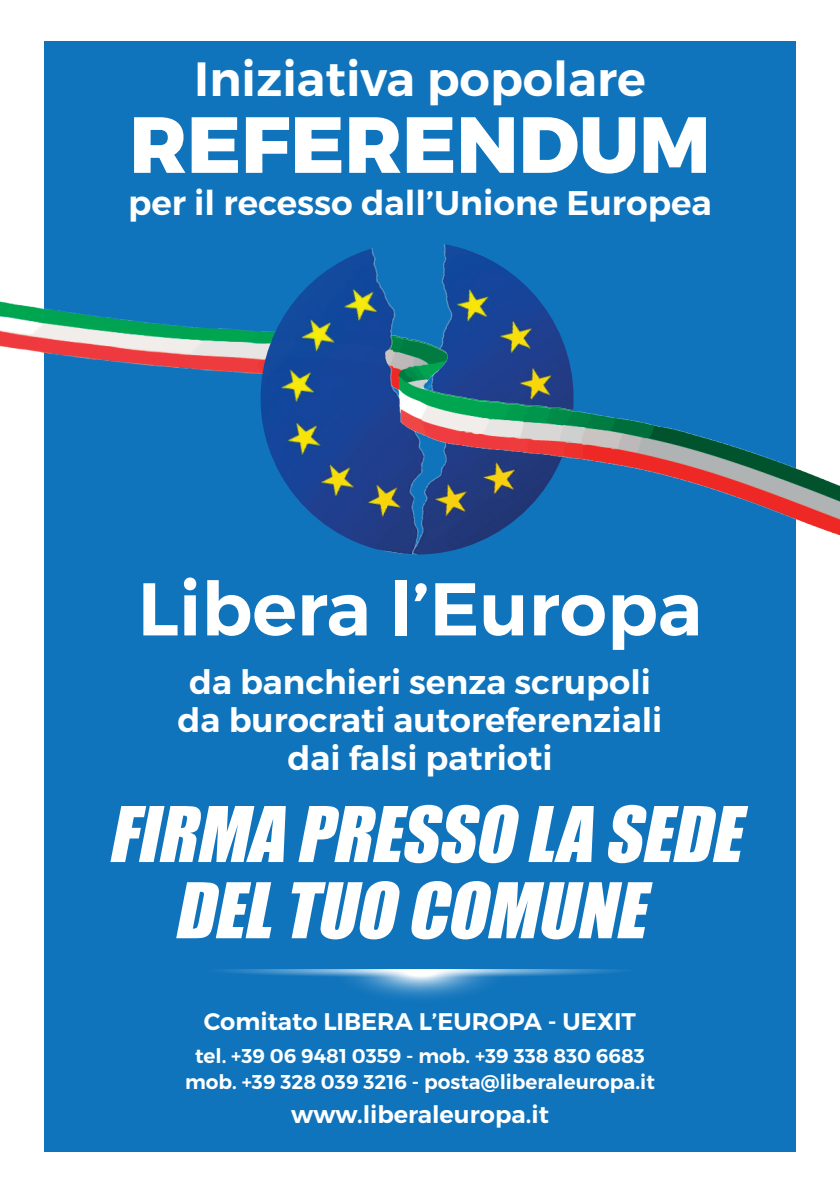
<style>
.page{position:relative;width:840px;height:1191px;background:#fff}
.page>*{position:absolute;margin:0;border:0;box-sizing:border-box;transform-origin:0 0}
.t1{font:800 79.4px "Montserrat";color:#fff}
.t2{font:600 74.6px "Montserrat";color:#fff}
.t3{font:italic 70.8px/76.2px "Impact";color:#fff;text-align:center}
.t4{font:600 48px "Montserrat";color:#fff}
.t5{font:600 34.2px "Montserrat";color:#fff}
.t6{font:600 33.4px/38.2px "Montserrat";color:#fff;text-align:center}
.t7{font:600 24px "Montserrat";color:#fff}
.t8{font:600 20px/26px "Montserrat";color:#fff;text-align:center}
</style>
<div class="page">
<div style="left:44px;top:41px;width:751px;height:1110px;background:#1074bc"></div>
<img style="left:0;top:301px;width:253px;height:73px">
<img style="left:253px;top:248px;width:140px;height:305px">
<img style="left:393px;top:193px;width:446px;height:367px">
<svg style="left:222px;top:970px;width:398px;height:6px"></svg>
<svg style="left:318px;top:970px;width:203px;height:28px"></svg>
<h3 class="t4" style="left:194px;top:49px;width:452px">Iniziativa popolare</h3>
<h1 class="t1" style="left:129px;top:95px;width:582px">REFERENDUM</h1>
<h3 class="t5" style="left:128px;top:181px;width:585px">per il recesso dall’Unione Europea</h3>
<h2 class="t2" style="left:138px;top:563px;width:566px">Libera l’Europa</h2>
<h3 class="t6" style="left:177px;top:663px;width:486px">da banchieri senza scrupoli da burocrati autoreferenziali dai falsi patrioti</h3>
<h3 class="t3" style="left:107px;top:794px;width:654px">FIRMAPRESSO LASEDE<br>DELTUO COMUNE</h3>
<p class="t7" style="left:204px;top:1007px;width:433px">Comitato LIBERA L’EUROPA - UEXIT</p>
<p class="t8" style="left:185px;top:1043px;width:471px">tel. +39 06 9481 0359 - mob. +39 338 830 6683 mob. +39 328 039 3216 - posta@liberaleuropa.it</p>
<p class="t7" style="left:291px;top:1099px;width:259px">www.liberaleuropa.it</p>
</div>
